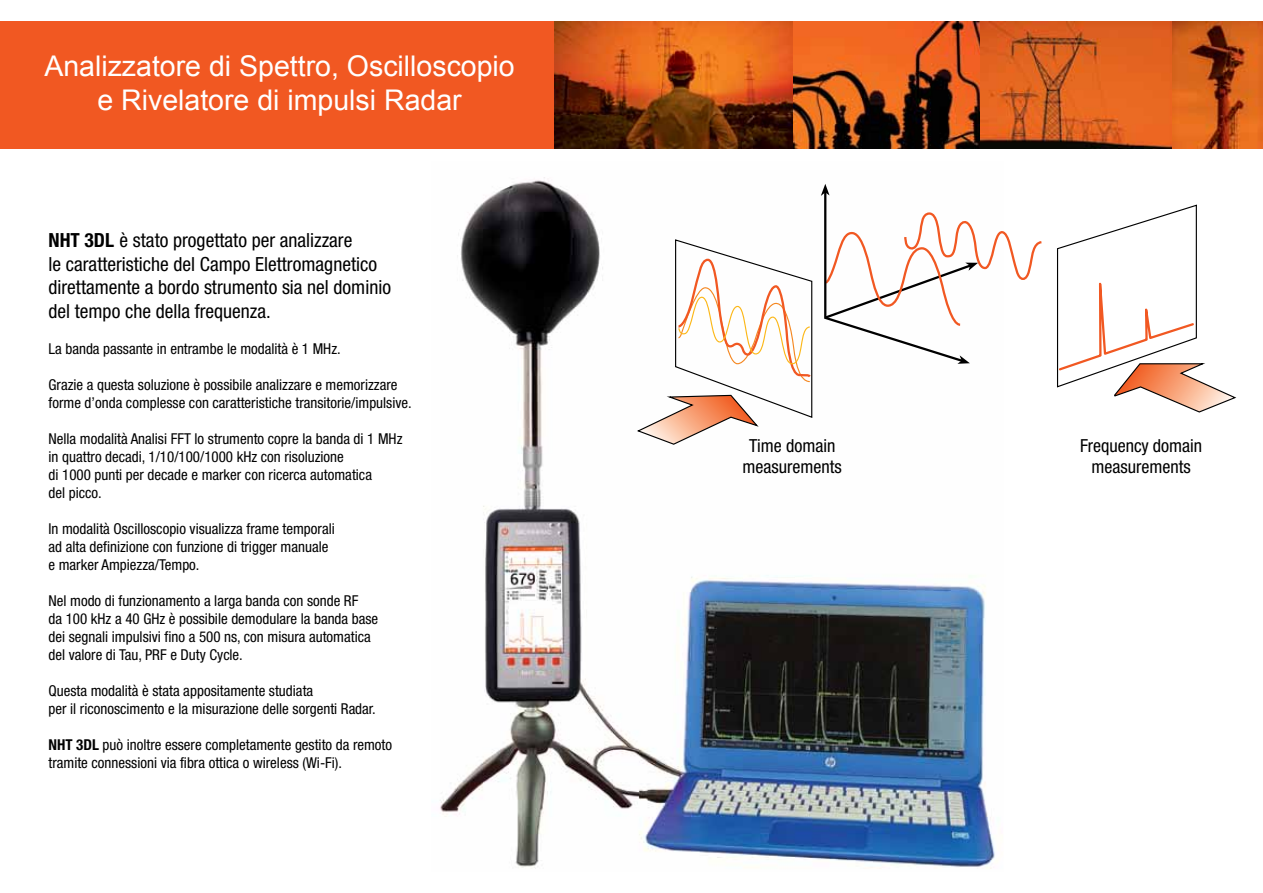
<style>
.page{position:relative;width:1263px;height:893px;background:#fff}
.page>*{position:absolute;margin:0;border:0;box-sizing:border-box;transform-origin:0 0}
.t1{font:28.5px/34.2px "Arial";color:#fff;text-align:center}
.t2{font:condensed 19.5px/23.4px "Helvetica Neue";color:#000}
.t3{font:condensed 18px/21.6px "Helvetica Neue";color:#000;text-align:center}
.t4{font:condensed 15px/18px "Helvetica Neue";color:#000}
.s1{font-weight:700}
</style>
<div class="page">
<img style="left:440px;top:177px;width:555px;height:692px">
<div style="left:0;top:21px;width:1263px;height:128px;background:#f15822"></div>
<img style="left:555px;top:21px;width:425px;height:128px">
<img style="left:980px;top:21px;width:283px;height:128px">
<svg style="left:1057px;top:204px;width:180px;height:209px"></svg>
<svg style="left:637px;top:239px;width:176px;height:206px"></svg>
<svg style="left:821px;top:184px;width:221px;height:180px"></svg>
<h1 class="t1" style="left:44px;top:49px;width:472px">Analizzatore di Spettro, Oscilloscopio e Rivelatore di impulsi Radar</h1>
<h2 class="t2" style="left:49px;top:229px;width:344px"><span class="s1">NHT 3DL</span> è stato progettato per analizzare<br>le caratteristiche del Campo Elettromagnetico direttamente a bordo strumento sia nel dominio del tempo che della frequenza.</h2>
<p class="t4" style="left:49px;top:339px;width:294px">La banda passante in entrambe le modalità è 1 MHz.</p>
<p class="t4" style="left:49px;top:375px;width:365px">Grazie a questa soluzione è possibile analizzare e memorizzare forme d’onda complesse con caratteristiche transitorie/impulsive.</p>
<p class="t4" style="left:49px;top:429px;width:355px">Nella modalità Analisi FFT lo strumento copre la banda di 1 MHz in quattro decadi, 1/10/100/1000 kHz con risoluzione<br>di 1000 punti per decade e marker con ricerca automatica<br>del picco.</p>
<p class="t4" style="left:49px;top:519px;width:288px">In modalità Oscilloscopio visualizza frame temporali ad alta definizione con funzione di trigger manuale e marker Ampiezza/Tempo.</p>
<p class="t4" style="left:49px;top:591px;width:331px">Nel modo di funzionamento a larga banda con sonde RF<br>da 100 kHz a 40 GHz è possibile demodulare la banda base dei segnali impulsivi fino a 500 ns, con misura automatica del valore di Tau, PRF e Duty Cycle.</p>
<p class="t4" style="left:49px;top:681px;width:329px">Questa modalità è stata appositamente studiata<br>per il riconoscimento e la misurazione delle sorgenti Radar.</p>
<p class="t4" style="left:49px;top:735px;width:345px"><span class="s1">NHT 3DL</span> può inoltre essere completamente gestito da remoto tramite connessioni via fibra ottica o wireless (Wi-Fi).</p>
<p class="t3" style="left:743px;top:434px;width:101px">Time domain measurements</p>
<p class="t3" style="left:1080px;top:434px;width:124px">Frequency domain measurements</p>
</div>
